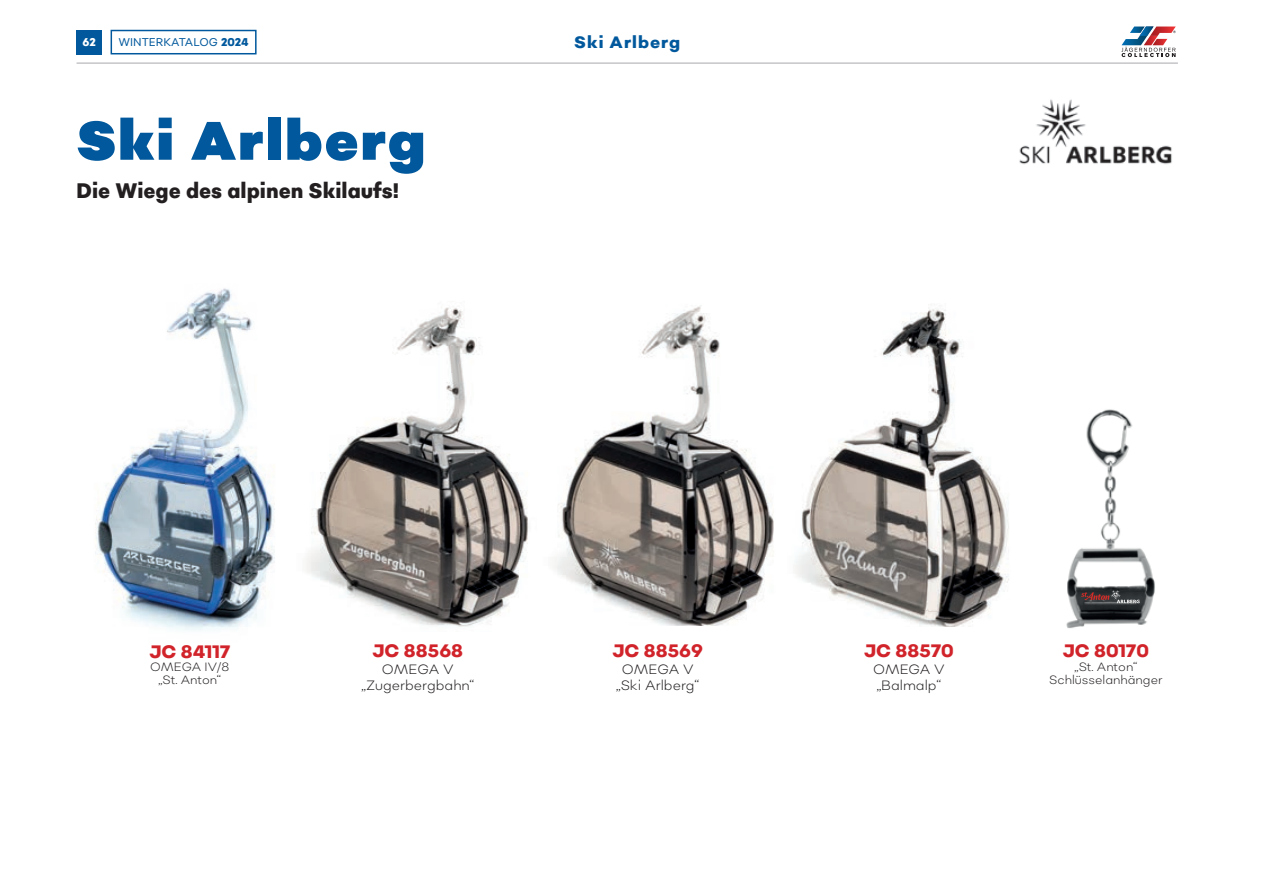
<style>
.page{position:relative;width:1263px;height:893px;background:#fff}
.page>*{position:absolute;margin:0;border:0;box-sizing:border-box;transform-origin:0 0}
.t1{font:900 54px "Sonny Gothic";letter-spacing:.04em;color:#01589c}
.t2{font:800 21px "Sonny Gothic Condensed";color:#231f20}
.t3{font:800 18px "Sonny Gothic";color:#d1232a}
.t4{font:800 16.5px "Sonny Gothic";letter-spacing:.06em;color:#01589c}
.t5{font:300 13.5px/16.2px "Sonny Gothic";color:#231f20;text-align:center}
.t6{font:300 12px/13.2px "Sonny Gothic";color:#231f20;text-align:center}
.t7{font:11.25px "Sonny Gothic Condensed";color:#01589c}
.t8{font:800 11.25px "Sonny Gothic Condensed";color:#fff}
.s1{font-weight:800}
</style>
<div class="page">
<img style="left:799px;top:309px;width:210px;height:318px">
<img style="left:95px;top:288px;width:180px;height:343px">
<img style="left:1019px;top:99px;width:153px;height:66px">
<img style="left:571px;top:305px;width:228px;height:321px">
<img style="left:306px;top:307px;width:265px;height:320px">
<img style="left:1066px;top:409px;width:89px;height:219px">
<svg style="left:1081px;top:590px;width:58px;height:13px"></svg>
<div style="left:77px;top:30px;width:25px;height:24px;background:#01589c"></div>
<div style="left:111px;top:30px;width:146px;height:24px;border:2px solid #01589c"></div>
<hr style="left:77px;top:63px;width:1101px;height:1px;background:#a8a9ad">
<svg style="left:1121px;top:26px;width:55px;height:32px"></svg>
<p class="t8" style="left:83px;top:35px;width:15px">62</p>
<p class="t7" style="left:118px;top:35px;width:132px">WINTERKATALOG <span class="s1">2024</span></p>
<h1 class="t1" style="left:77px;top:104px;width:350px">Ski Arlberg</h1>
<h2 class="t2" style="left:77px;top:176px;width:324px">Die Wiege des alpinen Skilaufs!</h2>
<p class="t4" style="left:574px;top:31px;width:107px">Ski Arlberg</p>
<h3 class="t3" style="left:149px;top:640px;width:82px">JC 84117</h3>
<p class="t6" style="left:150px;top:660px;width:81px">OMEGA IV/8 „St. Anton“</p>
<h3 class="t3" style="left:372px;top:639px;width:92px">JC 88568</h3>
<p class="t5" style="left:361px;top:661px;width:114px">OMEGA V „Zugerbergbahn“</p>
<h3 class="t3" style="left:612px;top:639px;width:92px">JC 88569</h3>
<p class="t5" style="left:616px;top:661px;width:85px">OMEGA V „Ski Arlberg“</p>
<h3 class="t3" style="left:864px;top:639px;width:91px">JC 88570</h3>
<p class="t5" style="left:873px;top:661px;width:73px;text-align:left">OMEGA V „Balmalp“</p>
<h3 class="t3" style="left:1063px;top:639px;width:88px">JC 80170</h3>
<p class="t6" style="left:1049px;top:660px;width:115px">„St. Anton“<br>Schlüsselanhänger</p>
</div>
